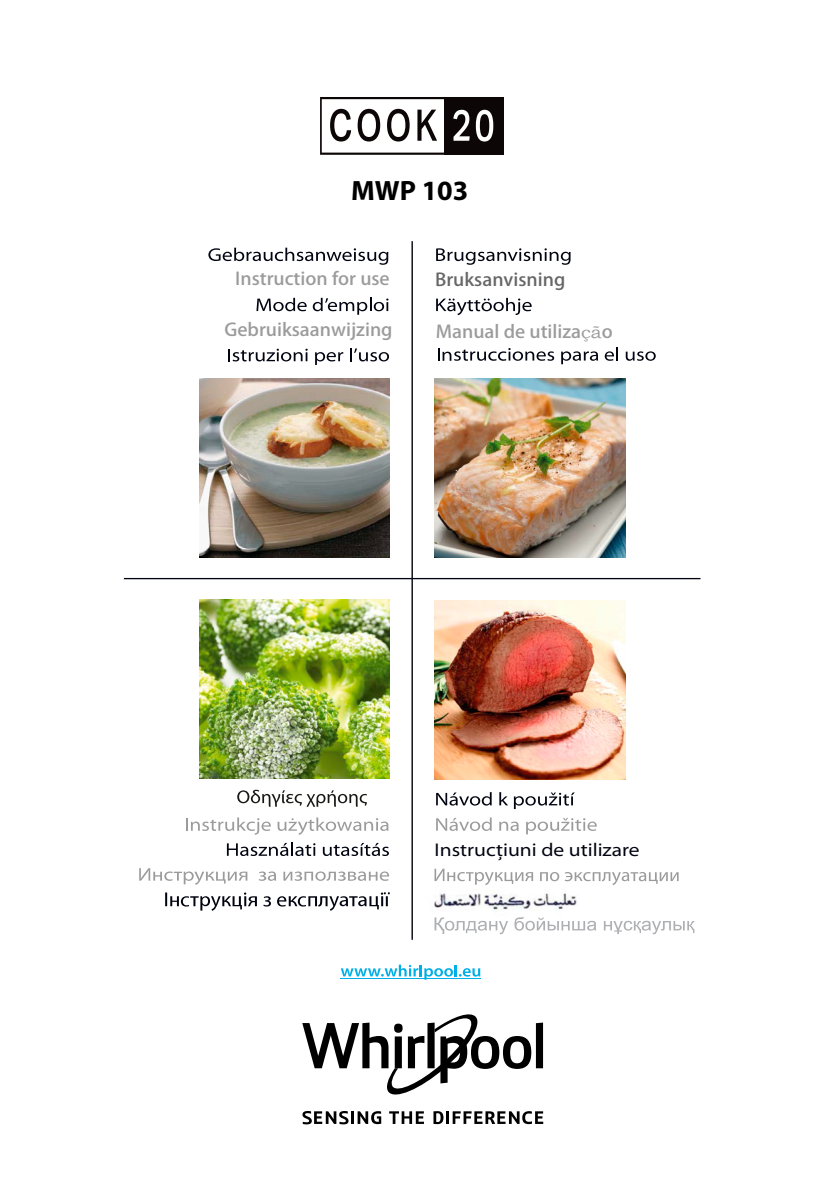
<style>
.page{position:relative;width:840px;height:1191px;background:#fff}
.page>*{position:absolute;margin:0;border:0;box-sizing:border-box;transform-origin:0 0}
.t1{font:700 28px "Myriad Pro";color:#000}
.t2{font:semi-expanded 18.4px "Myriad Pro";color:#000310;scale:1.07 1}
.t3{font:17.6px "Adobe Heiti Std";color:#9b9b9b;scale:1.07 1}
.t4{font:17.6px "Adobe Heiti Std";color:#666;scale:1.07 1}
.s1{font-family:"ST Zhongsong"}
</style>
<div class="page">
<svg style="left:433px;top:1111px;width:110px;height:13px"></svg>
<svg style="left:389px;top:1111px;width:35px;height:13px"></svg>
<svg style="left:302px;top:1111px;width:79px;height:13px"></svg>
<div style="left:535px;top:1022px;width:7px;height:46px;background:#000"></div>
<svg style="left:302px;top:1014px;width:229px;height:81px"></svg>
<img style="left:199px;top:379px;width:190px;height:178px">
<img style="left:434px;top:893px;width:143px;height:18px">
<svg style="left:434px;top:917px;width:260px;height:17px"></svg>
<svg style="left:165px;top:892px;width:224px;height:18px"></svg>
<svg style="left:340px;top:964px;width:140px;height:15px"></svg>
<hr style="left:340px;top:977px;width:141px;height:1px;background:#00afe8">
<svg style="left:434px;top:868px;width:244px;height:17px"></svg>
<svg style="left:208px;top:248px;width:180px;height:17px"></svg>
<svg style="left:256px;top:298px;width:50px;height:13px"></svg>
<svg style="left:312px;top:298px;width:76px;height:17px"></svg>
<svg style="left:228px;top:349px;width:79px;height:12px"></svg>
<svg style="left:315px;top:352px;width:28px;height:13px"></svg>
<svg style="left:350px;top:348px;width:39px;height:13px"></svg>
<svg style="left:227px;top:842px;width:88px;height:14px"></svg>
<svg style="left:322px;top:843px;width:67px;height:13px"></svg>
<svg style="left:186px;top:817px;width:84px;height:17px"></svg>
<svg style="left:277px;top:817px;width:111px;height:18px"></svg>
<svg style="left:436px;top:248px;width:134px;height:17px"></svg>
<svg style="left:436px;top:298px;width:95px;height:17px"></svg>
<svg style="left:436px;top:792px;width:55px;height:13px"></svg>
<svg style="left:499px;top:792px;width:75px;height:17px"></svg>
<svg style="left:436px;top:817px;width:55px;height:14px"></svg>
<svg style="left:499px;top:821px;width:19px;height:10px"></svg>
<svg style="left:526px;top:818px;width:70px;height:16px"></svg>
<hr style="left:411px;top:241px;width:1px;height:698px;background:#000310">
<hr style="left:124px;top:578px;width:576px;height:1px;background:#000310">
<img style="left:434px;top:379px;width:191px;height:178px">
<img style="left:199px;top:599px;width:190px;height:179px">
<svg style="left:237px;top:789px;width:130px;height:18px"></svg>
<svg style="left:139px;top:868px;width:108px;height:16px"></svg>
<svg style="left:258px;top:871px;width:18px;height:10px"></svg>
<svg style="left:283px;top:871px;width:106px;height:10px"></svg>
<svg style="left:561px;top:351px;width:36px;height:13px"></svg>
<svg style="left:604px;top:347px;width:13px;height:14px"></svg>
<svg style="left:625px;top:351px;width:30px;height:10px"></svg>
<svg style="left:438px;top:348px;width:116px;height:13px"></svg>
<img style="left:434px;top:600px;width:191px;height:179px">
<svg style="left:320px;top:97px;width:183px;height:58px"></svg>
<h1 class="t1" style="left:351px;top:172px;width:119px">MWP 103</h1>
<p class="t3" style="left:235px;top:268px;width:146px">Instruction for use</p>
<p class="t4" style="left:435px;top:269px;width:123px">Bruksanvisning</p>
<p class="t3" style="left:224px;top:319px;width:158px">Gebruiksaanwijzing</p>
<p class="t3" style="left:435px;top:321px;width:167px">Manual de utiliza<span class="s1">çã</span>o</p>
<p class="t2" style="left:434px;top:839px;width:193px">Instrucţiuni de utilizare</p>
</div>
